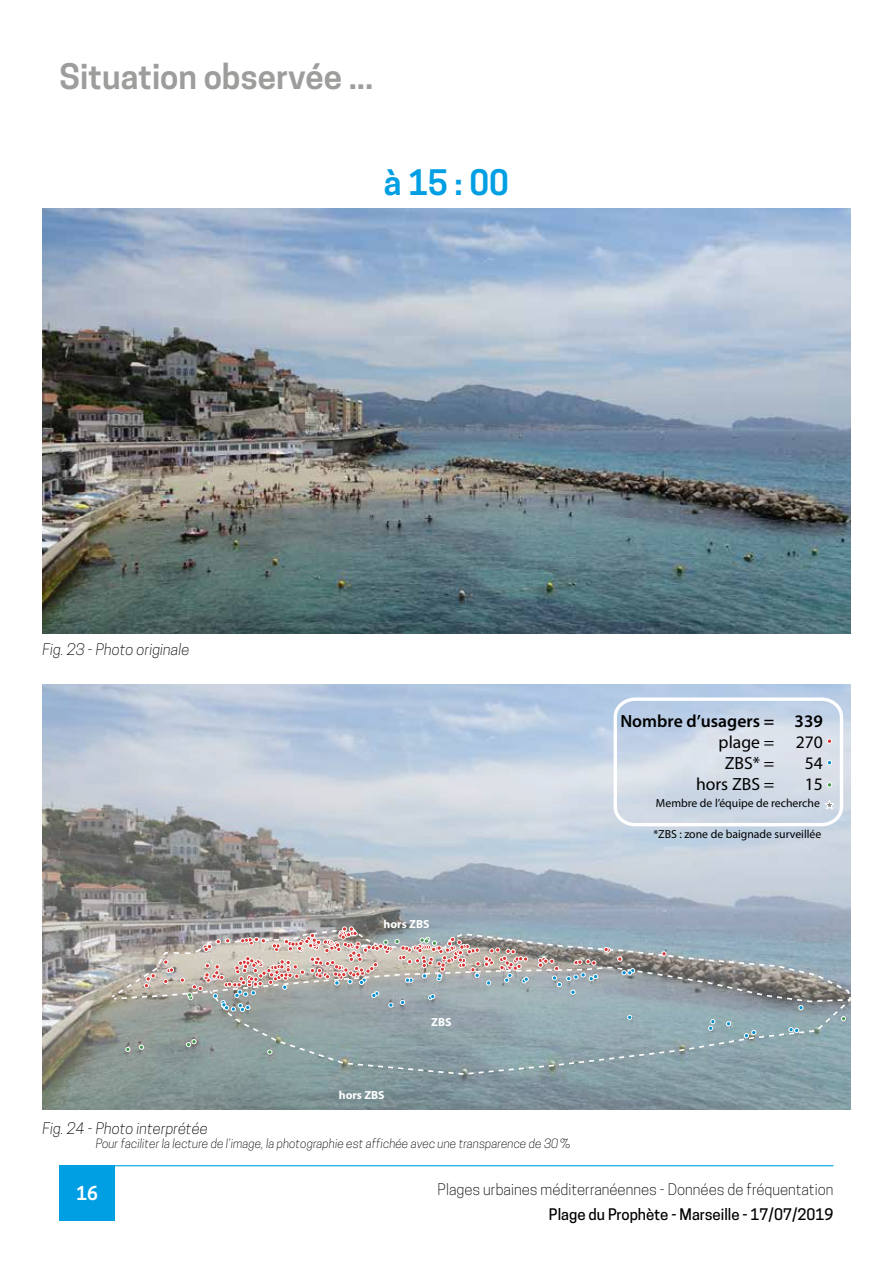
<style>
.page{position:relative;width:893px;height:1263px;background:#fff}
.page>*{position:absolute;margin:0;border:0;box-sizing:border-box;transform-origin:0 0}
.t1{font:600 33px "Cooper Hewitt";color:#9d9d9c}
.t2{font:600 33px "Cooper Hewitt";color:#009fe3}
.t3{font:600 18px "Cooper Hewitt";color:#fff}
.t4{font:17.7px/21.1px "Myriad Pro";color:#000;text-align:right}
.t5{font:600 17.7px "Myriad Pro";color:#000}
.t6{font:300 15px "Cooper Hewitt";color:#000}
.t7{font:italic 300 15px "Cooper Hewitt";color:#000}
.t8{font:500 15px "Cooper Hewitt";color:#000}
.t9{font:italic 300 12px "Cooper Hewitt";color:#000}
.t10{font:11.7px "Myriad Pro";color:#000}
.t11{font:700 11.7px "Myriad Pro";color:#fff}
</style>
<div class="page">
<div style="left:60px;top:1165px;width:55px;height:55px;background:#009fe3"></div>
<hr style="left:79px;top:1165px;width:754px;height:1px;background:#009fe3">
<img style="left:43px;top:208px;width:807px;height:426px">
<img style="left:43px;top:685px;width:807px;height:425px">
<svg style="left:213px;top:1054px;width:636px;height:22px;background:#8ba0a5"></svg>
<svg style="left:110px;top:926px;width:740px;height:128px;background:#9fa7a9"></svg>
<svg style="left:612px;top:696px;width:233px;height:132px;background:#d1dbe8"></svg>
<h1 class="t1" style="left:60px;top:57px;width:315px">Situation observée ...</h1>
<h1 class="t2" style="left:384px;top:163px;width:127px">à 15 : 00</h1>
<p class="t7" style="left:43px;top:640px;width:149px">Fig. 23 - Photo originale</p>
<p class="t11" style="left:384px;top:917px;width:47px">hors ZBS</p>
<p class="t11" style="left:339px;top:1088px;width:47px">hors ZBS</p>
<p class="t11" style="left:431px;top:1014px;width:22px">ZBS</p>
<p class="t7" style="left:43px;top:1119px;width:167px">Fig. 24 - Photo interprétée</p>
<p class="t9" style="left:96px;top:1137px;width:476px">Pour faciliter la lecture de l’image, la photographie est affichée avec une transparence de 30%</p>
<h3 class="t5" style="left:620px;top:710px;width:155px">Nombre d’usagers =</h3>
<h3 class="t4" style="left:696px;top:731px;width:80px">plage =<br>ZBS* = hors ZBS =</h3>
<h3 class="t5" style="left:795px;top:710px;width:30px">339</h3>
<h3 class="t4" style="left:796px;top:731px;width:29px;text-align:center">270<br>54<br>15</h3>
<p class="t10" style="left:653px;top:827px;width:169px">*ZBS : zone de baignade surveillée</p>
<p class="t10" style="left:656px;top:796px;width:165px">Membre de l’équipe de recherche</p>
<h2 class="t3" style="left:76px;top:1182px;width:23px">16</h2>
<p class="t6" style="left:438px;top:1180px;width:397px">Plages urbaines méditerranéennes - Données de fréquentation</p>
<p class="t8" style="left:549px;top:1206px;width:286px">Plage du Prophète - Marseille - 17/07/2019</p>
</div>
